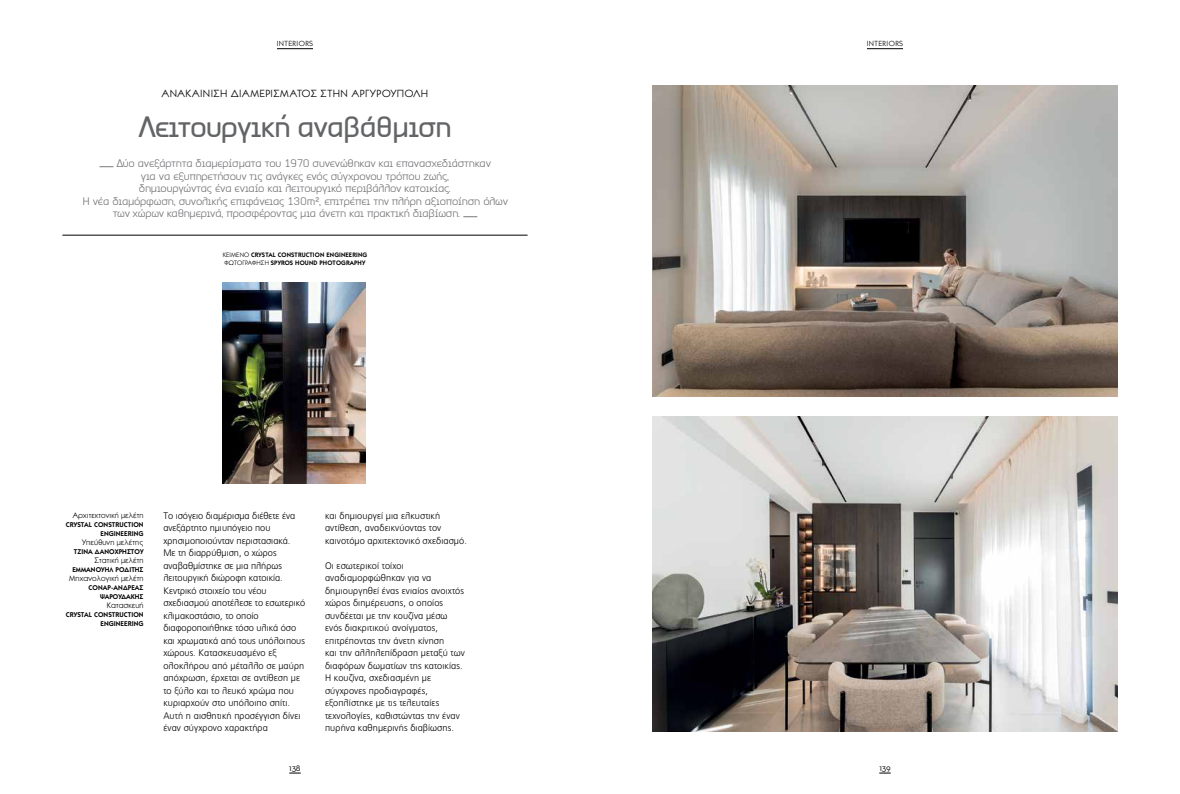
<style>
.page{position:relative;width:1180px;height:794px;background:#fff}
.page>*{position:absolute;margin:0;border:0;box-sizing:border-box;transform-origin:0 0}
.t1{font:500 31px "CF Armadillo";letter-spacing:-.03em;color:#636466}
.t2{font:300 11.5px "CF Armadillo";letter-spacing:-.02em;color:#6d6e71}
.t3{font:10.5px "Kabel ITC Hel";letter-spacing:.04em;color:#000;scale:1.05 1}
.t4{font:300 9.5px/12.5px "PF Catalog";letter-spacing:.01em;color:#000}
.t5{font:9px "Neutraface Text Greek";letter-spacing:-.02em;color:#000}
.t6{font:8px "Kabel ITC Hel";letter-spacing:.02em;color:#000}
.t7{font:7.5px "Kabel ITC Hel";letter-spacing:.05em;color:#000;scale:1.05 1}
.t8{font:7px/9px "Kabel ITC Hel Demi";letter-spacing:.01em;color:#000;text-align:right}
.t9{font:6.5px/8px "Kabel ITC Hel Demi";letter-spacing:.02em;color:#000}
.s1{font-family:"Kabel ITC Hel"}
</style>
<div class="page">
<svg style="left:289px;top:773px;width:12px;height:1px"></svg>
<hr style="left:277px;top:48px;width:36px;height:1px;background:#000">
<hr style="left:866px;top:48px;width:36px;height:1px;background:#000">
<svg style="left:99px;top:166px;width:14px;height:1px"></svg>
<svg style="left:463px;top:216px;width:14px;height:1px"></svg>
<hr style="left:62px;top:235px;width:465px;height:1px;background:#000">
<img style="left:652px;top:85px;width:465px;height:312px">
<img style="left:652px;top:417px;width:465px;height:314px">
<img style="left:223px;top:282px;width:143px;height:201px">
<p class="t7" style="left:277px;top:39px;width:36px">INTERIORS</p>
<p class="t7" style="left:866px;top:39px;width:36px">INTERIORS</p>
<p class="t3" style="left:162px;top:88px;width:255px">ΑΝΑΚΑΊΝΙΣΗ ΔΙΑΜΕΡΊΣΜΑΤΟΣ ΣΤΗΝ ΑΡΓΥΡΟΎΠΟΛΗ</p>
<h1 class="t1" style="left:138px;top:108px;width:315px">Λειτουργική αναβάθμιση</h1>
<p class="t2" style="left:116px;top:157px;width:376px">Δύο ανεξάρτητα διαμερίσματα του 1970 συνενώθηκαν και επανασχεδιάστηκαν</p>
<p class="t2" style="left:141px;top:170px;width:310px">για να εξυπηρετήσουν τις ανάγκες ενός σύγχρονου τρόπου ζωής,</p>
<p class="t2" style="left:139px;top:182px;width:313px">δημιουργώντας ένα ενιαίο και λειτουργικό περιβάλλον κατοικίας.</p>
<p class="t2" style="left:82px;top:195px;width:427px">Η νέα διαμόρφωση, συνολικής επιφάνειας 130m², επιτρέπει την πλήρη αξιοποίηση όλων</p>
<p class="t2" style="left:113px;top:207px;width:349px">των χώρων καθημερινά, προσφέροντας μια άνετη και πρακτική διαβίωση.</p>
<p class="t9" style="left:223px;top:251px;width:146px"><span class="s1">ΚΕΊΜΕΝΟ</span> CRYSTAL CONSTRUCTION ENGINEERING<br><span class="s1">ΦΩΤΟΓΡΆΦΗΣΗ</span> SPYROS HOUND PHOTOGRAPHY</p>
<p class="t6" style="left:73px;top:510px;width:72px">Αρχιτεκτονική μελέτη</p>
<p class="t8" style="left:66px;top:520px;width:79px">CRYSTAL CONSTRUCTION<br>ENGINEERING</p>
<p class="t6" style="left:82px;top:537px;width:63px">Υπεύθυνη μελέτης</p>
<p class="t8" style="left:74px;top:547px;width:71px">ΤΖΊΝΑ ΔΑΝΟΧΡΉΣΤΟΥ</p>
<p class="t6" style="left:94px;top:555px;width:50px">Στατική μελέτη</p>
<p class="t8" style="left:72px;top:565px;width:73px">ΕΜΜΑΝΟΥΉΛ ΡΟΔΊΤΗΣ</p>
<p class="t6" style="left:69px;top:573px;width:76px">Μηχανολογική μελέτη</p>
<p class="t8" style="left:89px;top:583px;width:56px">CONAP-ΑΝΔΡΈΑΣ<br>ΨΑΡΟΥΔΆΚΗΣ</p>
<p class="t6" style="left:107px;top:600px;width:38px">Κατασκευή</p>
<p class="t8" style="left:66px;top:610px;width:79px">CRYSTAL CONSTRUCTION<br>ENGINEERING</p>
<p class="t4" style="left:163px;top:509px;width:143px">Το ισόγειο διαμέρισμα διέθετε ένα ανεξάρτητο ημιυπόγειο που χρησιμοποιούνταν περιστασιακά.<br>Με τη διαρρύθμιση, ο χώρος αναβαθμίστηκε σε μια πλήρως λειτουργική διώροφη κατοικία.<br>Κεντρικό στοιχείο του νέου σχεδιασμού αποτέλεσε το εσωτερικό κλιμακοστάσιο, το οποίο διαφοροποιήθηκε τόσο υλικά όσο και χρωματικά από τους υπόλοιπους χώρους. Κατασκευασμένο εξ ολοκλήρου από μέταλλο σε μαύρη απόχρωση, έρχεται σε αντίθεση με το ξύλο και το λευκό χρώμα που κυριαρχούν στο υπόλοιπο σπίτι.<br>Αυτή η αισθητική προσέγγιση δίνει έναν σύγχρονο χαρακτήρα</p>
<p class="t4" style="left:325px;top:509px;width:143px">και δημιουργεί μια ελκυστική αντίθεση, αναδεικνύοντας τον καινοτόμο αρχιτεκτονικό σχεδιασμό.</p>
<p class="t4" style="left:325px;top:559px;width:141px">Οι εσωτερικοί τοίχοι αναδιαμορφώθηκαν για να δημιουργηθεί ένας ενιαίος ανοιχτός χώρος διημέρευσης, ο οποίος συνδέεται με την κουζίνα μέσω ενός διακριτικού ανοίγματος, επιτρέποντας την άνετη κίνηση<br>και την αλληλεπίδραση μεταξύ των διαφόρων δωματίων της κατοικίας.<br>Η κουζίνα, σχεδιασμένη με σύγχρονες προδιαγραφές, εξοπλίστηκε με τις τελευταίες τεχνολογίες, καθιστώντας την έναν πυρήνα καθημερινής διαβίωσης.</p>
<p class="t5" style="left:289px;top:762px;width:13px">138</p>
<p class="t5" style="left:879px;top:762px;width:13px">139</p>
</div>
